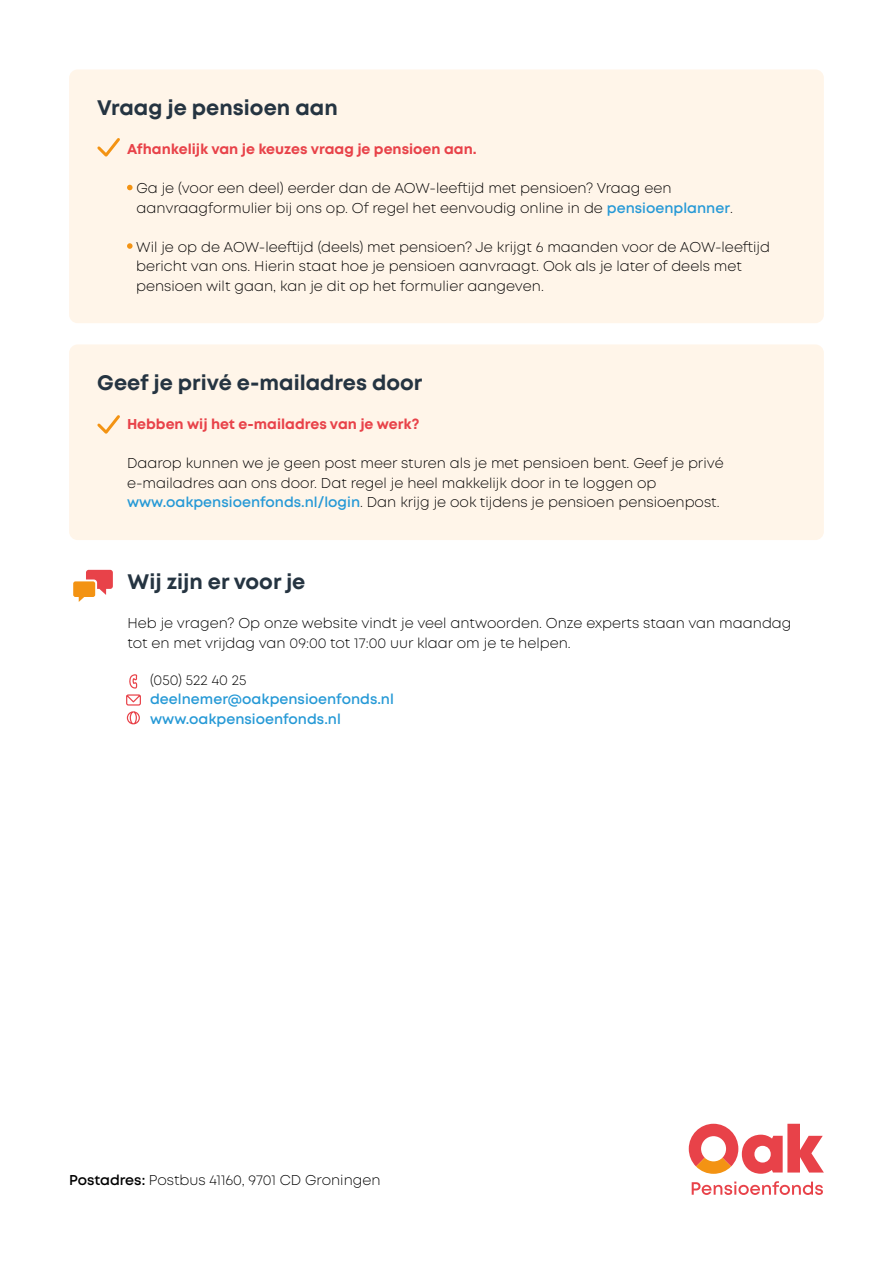
<style>
.page{position:relative;width:893px;height:1263px;background:#fff}
.page>*{position:absolute;margin:0;border:0;box-sizing:border-box;transform-origin:0 0}
.t1{font:700 21px "Mont";color:#253441}
.t2{font:300 14.25px/19.5px "Mont";color:#000}
.t3{font:700 14.25px "Mont";color:#e84249}
.t4{font:600 14.25px/19.5px "Mont";color:#2699d6}
.s1{font-weight:600;color:#2699d6}
.s2{font-weight:600}
</style>
<div class="page">
<div style="left:69px;top:69px;width:755px;height:254px;background:#fff5e9;border-radius:9px"></div>
<div style="left:69px;top:344px;width:755px;height:196px;background:#fff5e9;border-radius:9px"></div>
<svg style="left:127px;top:185px;width:6px;height:5px"></svg>
<svg style="left:127px;top:243px;width:6px;height:6px"></svg>
<svg style="left:97px;top:138px;width:23px;height:19px"></svg>
<svg style="left:97px;top:415px;width:23px;height:19px"></svg>
<svg style="left:126px;top:674px;width:15px;height:51px"></svg>
<svg style="left:73px;top:570px;width:40px;height:32px"></svg>
<svg style="left:689px;top:1124px;width:135px;height:50px"></svg>
<svg style="left:692px;top:1181px;width:131px;height:14px"></svg>
<h1 class="t1" style="left:97px;top:94px;width:242px">Vraag je pensioen aan</h1>
<p class="t3" style="left:127px;top:140px;width:351px">Afhankelijk van je keuzes vraag je pensioen aan.</p>
<p class="t2" style="left:136px;top:179px;width:598px">Ga je (voor een deel) eerder dan de AOW-leeftijd met pensioen? Vraag een aanvraagformulier bij ons op. Of regel het eenvoudig online in de <span class="s1">pensioenplanner</span>.</p>
<p class="t2" style="left:136px;top:237px;width:635px">Wil je op de AOW-leeftijd (deels) met pensioen? Je krijgt 6 maanden voor de AOW-leeftijd bericht van ons. Hierin staat hoe je pensioen aanvraagt. Ook als je later of deels met pensioen wilt gaan, kan je dit op het formulier aangeven.</p>
<h1 class="t1" style="left:97px;top:369px;width:327px">Geef je privé e-mailadres door</h1>
<p class="t3" style="left:127px;top:415px;width:294px">Hebben wij het e-mailadres van je werk?</p>
<p class="t2" style="left:127px;top:454px;width:598px">Daarop kunnen we je geen post meer sturen als je met pensioen bent. Geef je privé e-mailadres aan ons door. Dat regel je heel makkelijk door in te loggen op <span class="s1">www.oakpensioenfonds.nl/login</span>. Dan krijg je ook tijdens je pensioen pensioenpost.</p>
<h1 class="t1" style="left:128px;top:568px;width:179px">Wij zijn er voor je</h1>
<p class="t2" style="left:128px;top:614px;width:665px">Heb je vragen? Op onze website vindt je veel antwoorden. Onze experts staan van maandag tot en met vrijdag van 09:00 tot 17:00 uur klaar om je te helpen.</p>
<p class="t2" style="left:150px;top:670px;width:98px">(050) 522 40 25</p>
<p class="t4" style="left:150px;top:690px;width:245px">deelnemer@oakpensioenfonds.nl www.oakpensioenfonds.nl</p>
<p class="t2" style="left:69px;top:1170px;width:313px"><span class="s2">Postadres:</span> Postbus 41160, 9701 CD Groningen</p>
</div>
